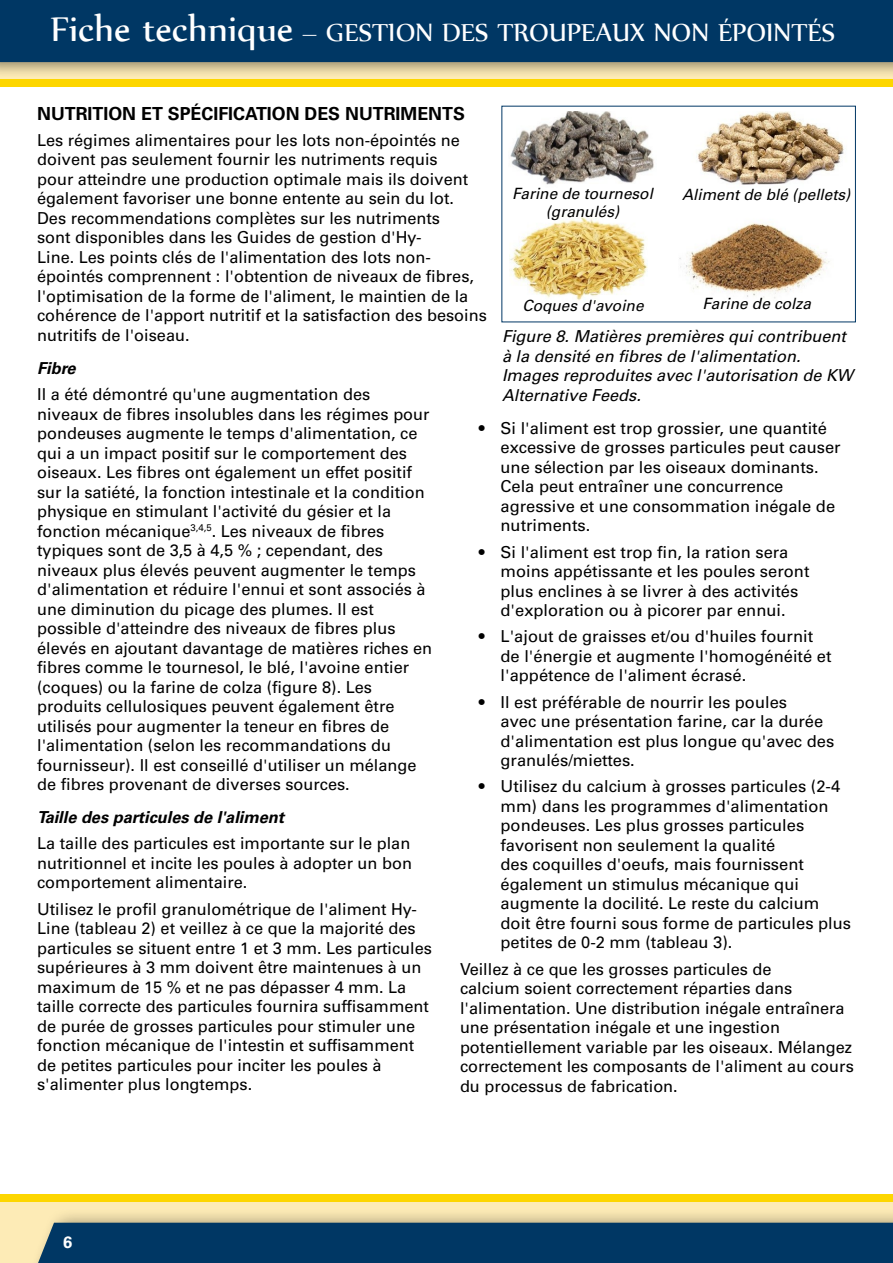
<style>
.page{position:relative;width:893px;height:1263px;background:#fff}
.page>*{position:absolute;margin:0;border:0;box-sizing:border-box;transform-origin:0 0}
.t1{font:30px "Nyala";color:#fff}
.t2{font:700 18px "Univers LT Std";color:#000}
.t3{font:16.5px/19.5px "Univers LT Std";color:#000}
.t4{font:italic 16.5px/19.5px "Univers LT Std";color:#000}
.t5{font:italic 700 16.5px "Univers LT Std";color:#000}
.t6{font:700 16.5px "Univers LT Std";color:#fff}
.t7{font:italic 15.6px/18.3px "Univers LT Std";color:#000;text-align:center}
.s1{font-size:42px}
</style>
<div class="page">
<div style="left:0;top:1194px;width:893px;height:69px;background:#fdebb6"></div>
<div style="left:0;top:1194px;width:893px;height:8px;background:#fdd600"></div>
<div style="left:27px;top:1207px;width:866px;height:56px;background:#000;opacity:.4"></div>
<div style="left:33px;top:1223px;width:860px;height:40px;background:#003764"></div>
<div style="left:0;top:79px;width:893px;height:8px;background:#fdd600"></div>
<div style="left:0;top:0;width:893px;height:78px;background:#000;opacity:.4"></div>
<div style="left:0;top:0;width:893px;height:62px;background:#003764"></div>
<img style="left:510px;top:214px;width:137px;height:87px">
<img style="left:679px;top:223px;width:151px;height:76px">
<img style="left:510px;top:112px;width:144px;height:73px">
<img style="left:697px;top:112px;width:147px;height:73px">
<h1 class="t1" style="left:51px;top:14px;width:786px"><span class="s1">Fiche technique</span> – GESTION DES TROUPEAUX NON ÉPOINTÉS</h1>
<p class="t2" style="left:37px;top:103px;width:429px">NUTRITION ET SPÉCIFICATION DES NUTRIMENTS</p>
<p class="t3" style="left:37px;top:130px;width:451px">Les régimes alimentaires pour les lots non-épointés ne doivent pas seulement fournir les nutriments requis<br>pour atteindre une production optimale mais ils doivent également favoriser une bonne entente au sein du lot.<br>Des recommendations complètes sur les nutriments<br>sont disponibles dans les Guides de gestion d'Hy-<br>Line. Les points clés de l'alimentation des lots non&shy;épointés comprennent : l'obtention de niveaux de fibres, l'optimisation de la forme de l'aliment, le maintien de la cohérence de l'apport nutritif et la satisfaction des besoins nutritifs de l'oiseau.</p>
<p class="t5" style="left:37px;top:358px;width:40px">Fibre</p>
<p class="t3" style="left:37px;top:385px;width:396px">Il a été démontré qu'une augmentation des niveaux de fibres insolubles dans les régimes pour pondeuses augmente le temps d'alimentation, ce qui a un impact positif sur le comportement des oiseaux. Les fibres ont également un effet positif sur la satiété, la fonction intestinale et la condition physique en stimulant l'activité du gésier et la fonction mécanique<sup>3,4,5</sup>. Les niveaux de fibres typiques sont de 3,5 à 4,5 % ; cependant, des niveaux plus élevés peuvent augmenter le temps d'alimentation et réduire l'ennui et sont associés à une diminution du picage des plumes. Il est possible d'atteindre des niveaux de fibres plus élevés en ajoutant davantage de matières riches en fibres comme le tournesol, le blé, l'avoine entier (coques) ou la farine de colza (figure 8). Les produits cellulosiques peuvent également être utilisés pour augmenter la teneur en fibres de l'alimentation (selon les recommandations du fournisseur). Il est conseillé d'utiliser un mélange de fibres provenant de diverses sources.</p>
<p class="t5" style="left:37px;top:808px;width:249px">Taille des particules de l'aliment</p>
<p class="t3" style="left:37px;top:834px;width:376px;text-align:justify">La taille des particules est importante sur le plan nutritionnel et incite les poules à adopter un bon comportement alimentaire.</p>
<p class="t3" style="left:37px;top:899px;width:396px">Utilisez le profil granulométrique de l'aliment Hy-Line (tableau 2) et veillez à ce que la majorité des particules se situent entre 1 et 3 mm. Les particules supérieures à 3 mm doivent être maintenues à un maximum de 15 % et ne pas dépasser 4 mm. La taille correcte des particules fournira suffisamment de purée de grosses particules pour stimuler une fonction mécanique de l'intestin et suffisamment de petites particules pour inciter les poules à s'alimenter plus longtemps.</p>
<p class="t7" style="left:512px;top:184px;width:142px">Farine de tournesol (granulés)</p>
<p class="t7" style="left:682px;top:186px;width:170px">Aliment de blé (pellets)</p>
<p class="t7" style="left:522px;top:296px;width:123px">Coques d'avoine</p>
<p class="t7" style="left:703px;top:295px;width:110px">Farine de colza</p>
<p class="t4" style="left:502px;top:327px;width:353px">Figure 8. Matières premières qui contribuent à la densité en fibres de l'alimentation.<br>Images reproduites avec l'autorisation de KW Alternative Feeds.</p>
<p class="t3" style="left:500px;top:418px;width:342px;text-indent:-22px">• Si l'aliment est trop grossier, une quantité excessive de grosses particules peut causer une sélection par les oiseaux dominants.<br>Cela peut entraîner une concurrence agressive et une consommation inégale de nutriments.</p>
<p class="t3" style="left:500px;top:542px;width:310px;text-indent:-22px">• Si l'aliment est trop fin, la ration sera moins appétissante et les poules seront plus enclines à se livrer à des activités d'exploration ou à picorer par ennui.</p>
<p class="t3" style="left:500px;top:627px;width:332px;text-indent:-22px">• L'ajout de graisses et/ou d'huiles fournit de l'énergie et augmente l'homogénéité et l'appétence de l'aliment écrasé.</p>
<p class="t3" style="left:500px;top:692px;width:335px;text-indent:-22px">• Il est préférable de nourrir les poules<br>avec une présentation farine, car la durée d'alimentation est plus longue qu'avec des granulés/miettes.</p>
<p class="t3" style="left:500px;top:777px;width:352px;text-indent:-22px">• Utilisez du calcium à grosses particules (2-4 mm) dans les programmes d'alimentation pondeuses. Les plus grosses particules favorisent non seulement la qualité<br>des coquilles d'oeufs, mais fournissent également un stimulus mécanique qui augmente la docilité. Le reste du calcium doit être fourni sous forme de particules plus petites de 0-2 mm (tableau 3).</p>
<p class="t3" style="left:460px;top:959px;width:395px">Veillez à ce que les grosses particules de<br>calcium soient correctement réparties dans l'alimentation. Une distribution inégale entraînera une présentation inégale et une ingestion potentiellement variable par les oiseaux. Mélangez correctement les composants de l'aliment au cours du processus de fabrication.</p>
<p class="t6" style="left:63px;top:1232px;width:11px">6</p>
</div>
